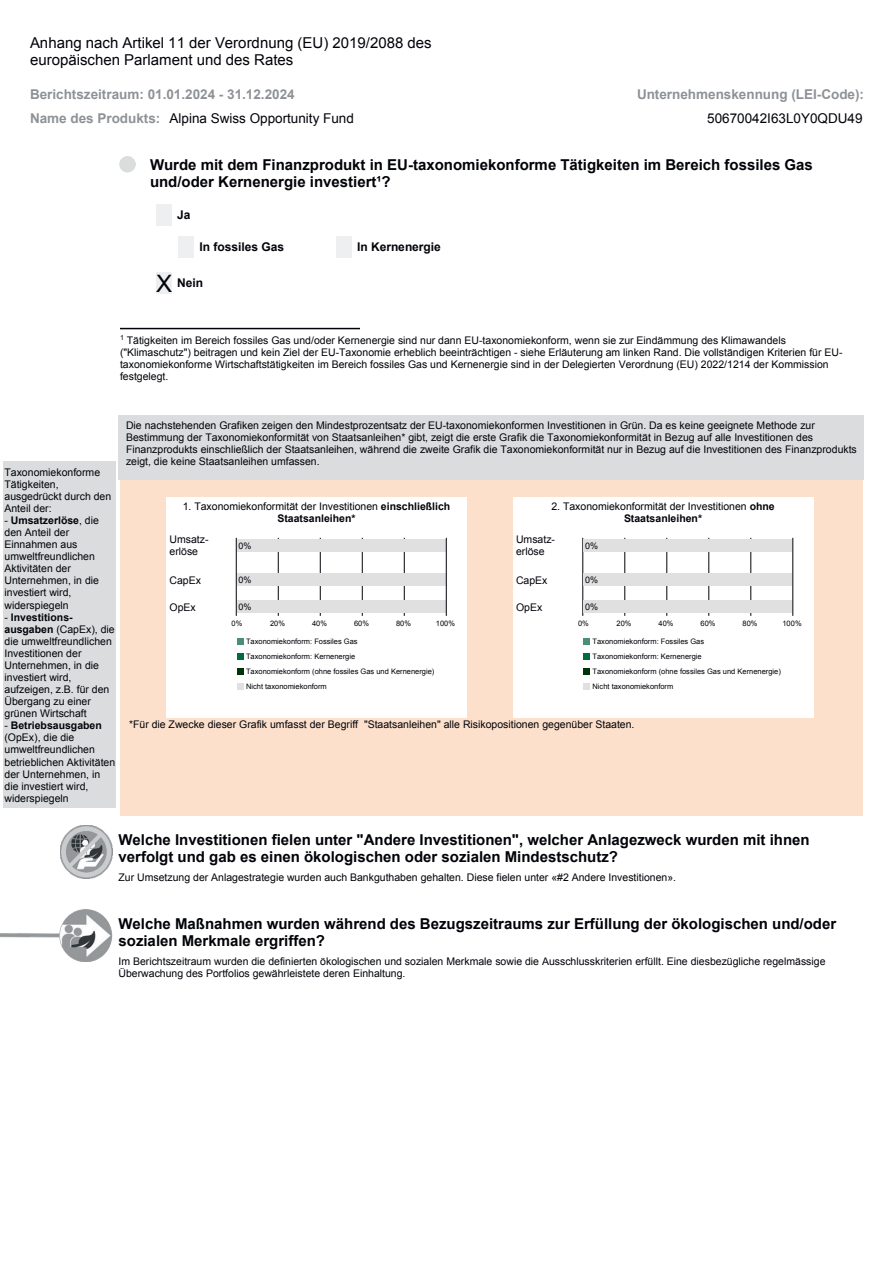
<style>
.page{position:relative;width:893px;height:1263px;background:#fff}
.page>*{position:absolute;margin:0;border:0;box-sizing:border-box;transform-origin:0 0}
.t1{font:700 15px/17.2px "Arial";color:#000309}
.t2{font:15px/17.2px "Arial";color:#000309}
.t3{font:700 13.5px "Arial";color:#8e9296}
.t4{font:13.5px "Arial";color:#000309}
.t5{font:700 12px "Arial";color:#000309}
.t6{font:10.5px/12px "Arial";color:#000309}
.t7{font:9px "Arial";color:#000309}
.t8{font:7.5px/15px "Arial";color:#000309}
.s1{font-weight:400;font-size:24px}
.s2{font-weight:700}
</style>
<div class="page">
<div style="left:156px;top:272px;width:15px;height:21px;background:#edeff0"></div>
<div style="left:156px;top:205px;width:15px;height:21px;background:#edeff0"></div>
<div style="left:178px;top:236px;width:16px;height:21px;background:#edeff0"></div>
<div style="left:336px;top:236px;width:15px;height:21px;background:#edeff0"></div>
<div style="left:119px;top:156px;width:17px;height:17px;background:#dadcdd;border:2px solid #dadcdd;border-radius:50%"></div>
<hr style="left:120px;top:328px;width:240px;height:1px;background:#000309">
<div style="left:120px;top:479px;width:742px;height:336px;background:#fde0cc"></div>
<div style="left:513px;top:497px;width:300px;height:221px;background:#fff"></div>
<div style="left:166px;top:497px;width:300px;height:221px;background:#fff"></div>
<hr style="left:320px;top:538px;width:1px;height:78px;background:#000309">
<hr style="left:278px;top:538px;width:1px;height:78px;background:#000309">
<hr style="left:362px;top:538px;width:1px;height:78px;background:#000309">
<hr style="left:404px;top:538px;width:1px;height:78px;background:#000309">
<hr style="left:236px;top:538px;width:1px;height:78px;background:#000309">
<div style="left:118px;top:415px;width:746px;height:64px;background:#dadcdd"></div>
<div style="left:237px;top:539px;width:209px;height:12px;background:#e0e0e1"></div>
<div style="left:237px;top:574px;width:209px;height:12px;background:#e0e0e1"></div>
<div style="left:237px;top:601px;width:209px;height:12px;background:#e0e0e1"></div>
<hr style="left:446px;top:538px;width:1px;height:78px;background:#000309">
<svg style="left:237px;top:638px;width:6px;height:6px"></svg>
<svg style="left:237px;top:683px;width:6px;height:6px"></svg>
<svg style="left:237px;top:653px;width:6px;height:6px"></svg>
<svg style="left:237px;top:668px;width:6px;height:6px"></svg>
<hr style="left:666px;top:538px;width:1px;height:78px;background:#000309">
<hr style="left:624px;top:538px;width:1px;height:78px;background:#000309">
<hr style="left:708px;top:538px;width:1px;height:78px;background:#000309">
<hr style="left:750px;top:538px;width:1px;height:78px;background:#000309">
<hr style="left:582px;top:538px;width:1px;height:78px;background:#000309">
<div style="left:584px;top:539px;width:208px;height:12px;background:#e0e0e1"></div>
<div style="left:584px;top:574px;width:208px;height:12px;background:#e0e0e1"></div>
<div style="left:584px;top:601px;width:208px;height:12px;background:#e0e0e1"></div>
<hr style="left:792px;top:538px;width:1px;height:78px;background:#000309">
<svg style="left:584px;top:638px;width:6px;height:6px"></svg>
<svg style="left:584px;top:683px;width:6px;height:6px"></svg>
<svg style="left:584px;top:653px;width:6px;height:6px"></svg>
<svg style="left:584px;top:668px;width:6px;height:6px"></svg>
<div style="left:3px;top:461px;width:113px;height:347px;background:#dadcdd"></div>
<img style="left:60px;top:826px;width:52px;height:52px">
<img style="left:0;top:910px;width:113px;height:52px">
<h1 class="t2" style="left:30px;top:34px;width:403px">Anhang nach Artikel 11 der Verordnung (EU) 2019/2088 des europäischen Parlament und des Rates</h1>
<p class="t3" style="left:30px;top:85px;width:266px">Berichtszeitraum: 01.01.2024 - 31.12.2024</p>
<p class="t3" style="left:637px;top:85px;width:229px">Unternehmenskennung (LEI-Code):</p>
<p class="t4" style="left:169px;top:109px;width:186px">Alpina Swiss Opportunity Fund</p>
<p class="t4" style="left:707px;top:109px;width:157px">50670042I63L0Y0QDU49</p>
<h1 class="t1" style="left:150px;top:157px;width:664px">Wurde mit dem Finanzprodukt in EU-taxonomiekonforme Tätigkeiten im Bereich fossiles Gas und/oder Kernenergie investiert¹?</h1>
<p class="t3" style="left:30px;top:109px;width:132px">Name des Produkts:</p>
<p class="t5" style="left:177px;top:207px;width:15px">Ja</p>
<p class="t5" style="left:200px;top:238px;width:86px">In fossiles Gas</p>
<p class="t5" style="left:357px;top:238px;width:85px">In Kernenergie</p>
<p class="t5" style="left:156px;top:274px;width:48px"><span class="s1">X</span> Nein</p>
<p class="t6" style="left:120px;top:334px;width:724px"><sup>1</sup> Tätigkeiten im Bereich fossiles Gas und/oder Kernenergie sind nur dann EU-taxonomiekonform, wenn sie zur Eindämmung des Klimawandels ("Klimaschutz") beitragen und kein Ziel der EU-Taxonomie erheblich beeinträchtigen - siehe Erläuterung am linken Rand. Die vollständigen Kriterien für EU&shy;taxonomiekonforme Wirtschaftstätigkeiten im Bereich fossiles Gas und Kernenergie sind in der Delegierten Verordnung (EU) 2022/1214 der Kommission festgelegt.</p>
<p class="t6" style="left:126px;top:420px;width:732px">Die nachstehenden Grafiken zeigen den Mindestprozentsatz der EU-taxonomiekonformen Investitionen in Grün. Da es keine geeignete Methode zur Bestimmung der Taxonomiekonformität von Staatsanleihen* gibt, zeigt die erste Grafik die Taxonomiekonformität in Bezug auf alle Investitionen des Finanzprodukts einschließlich der Staatsanleihen, während die zweite Grafik die Taxonomiekonformität nur in Bezug auf die Investitionen des Finanzprodukts zeigt, die keine Staatsanleihen umfassen.</p>
<p class="t6" style="left:183px;top:501px;width:269px;text-align:center">1. Taxonomiekonformität der Investitionen <span class="s2">einschließlich<br>Staatsanleihen*</span></p>
<p class="t6" style="left:551px;top:501px;width:225px;text-align:center">2. Taxonomiekonformität der Investitionen <span class="s2">ohne<br>Staatsanleihen*</span></p>
<p class="t6" style="left:170px;top:533px;width:41px">Umsatz&shy;erlöse</p>
<p class="t6" style="left:170px;top:574px;width:33px">CapEx</p>
<p class="t6" style="left:170px;top:601px;width:28px">OpEx</p>
<p class="t6" style="left:4px;top:466px;width:108px">Taxonomiekonforme<br>Tätigkeiten, ausgedrückt durch den<br>Anteil der:</p>
<p class="t6" style="left:4px;top:514px;width:96px">- <span class="s2">Umsatzerlöse</span>, die den Anteil der<br>Einnahmen aus umweltfreundlichen<br>Aktivitäten der<br>Unternehmen, in die investiert wird, widerspiegeln</p>
<p class="t6" style="left:4px;top:611px;width:112px">- <span class="s2">Investitions&shy;ausgaben</span> (CapEx), die die umweltfreundlichen<br>Investitionen der<br>Unternehmen, in die investiert wird, aufzeigen, z.B. für den<br>Übergang zu einer grünen Wirtschaft</p>
<p class="t6" style="left:4px;top:720px;width:112px">- <span class="s2">Betriebsausgaben </span>(OpEx), die die umweltfreundlichen betrieblichen Aktivitäten der Unternehmen, in die investiert wird, widerspiegeln</p>
<p class="t6" style="left:516px;top:533px;width:41px">Umsatz&shy;erlöse</p>
<p class="t6" style="left:516px;top:574px;width:33px">CapEx</p>
<p class="t6" style="left:516px;top:601px;width:28px">OpEx</p>
<p class="t7" style="left:238px;top:539px;width:15px">0%</p>
<p class="t7" style="left:238px;top:574px;width:15px">0%</p>
<p class="t7" style="left:238px;top:601px;width:15px">0%</p>
<p class="t8" style="left:232px;top:616px;width:12px">0%</p>
<p class="t8" style="left:270px;top:616px;width:17px">20%</p>
<p class="t8" style="left:312px;top:616px;width:17px">40%</p>
<p class="t8" style="left:354px;top:616px;width:17px">60%</p>
<p class="t8" style="left:396px;top:616px;width:17px">80%</p>
<p class="t8" style="left:436px;top:616px;width:21px">100%</p>
<p class="t8" style="left:246px;top:634px;width:113px">Taxonomiekonform: Fossiles Gas</p>
<p class="t8" style="left:246px;top:679px;width:82px">Nicht taxonomiekonform</p>
<p class="t7" style="left:585px;top:539px;width:15px">0%</p>
<p class="t7" style="left:585px;top:574px;width:15px">0%</p>
<p class="t7" style="left:585px;top:601px;width:15px">0%</p>
<p class="t8" style="left:578px;top:616px;width:12px">0%</p>
<p class="t8" style="left:616px;top:616px;width:17px">20%</p>
<p class="t8" style="left:658px;top:616px;width:17px">40%</p>
<p class="t8" style="left:700px;top:616px;width:17px">60%</p>
<p class="t8" style="left:742px;top:616px;width:17px">80%</p>
<p class="t8" style="left:782px;top:616px;width:21px">100%</p>
<p class="t8" style="left:592px;top:634px;width:113px">Taxonomiekonform: Fossiles Gas</p>
<p class="t8" style="left:592px;top:679px;width:82px">Nicht taxonomiekonform</p>
<p class="t8" style="left:246px;top:649px;width:190px">Taxonomiekonform: Kernenergie<br>Taxonomiekonform (ohne fossiles Gas und Kernenergie)</p>
<p class="t8" style="left:592px;top:649px;width:190px">Taxonomiekonform: Kernenergie<br>Taxonomiekonform (ohne fossiles Gas und Kernenergie)</p>
<p class="t6" style="left:129px;top:718px;width:507px">*Für die Zwecke dieser Grafik umfasst der Begriff "Staatsanleihen" alle Risikopositionen gegenüber Staaten.</p>
<h1 class="t1" style="left:118px;top:832px;width:693px">Welche Investitionen fielen unter "Andere Investitionen", welcher Anlagezweck wurden mit ihnen verfolgt und gab es einen ökologischen oder sozialen Mindestschutz?</h1>
<p class="t6" style="left:118px;top:871px;width:559px">Zur Umsetzung der Anlagestrategie wurden auch Bankguthaben gehalten. Diese fielen unter «#2 Andere Investitionen».</p>
<h1 class="t1" style="left:118px;top:916px;width:719px">Welche Maßnahmen wurden während des Bezugszeitraums zur Erfüllung der ökologischen und/oder sozialen Merkmale ergriffen?</h1>
<p class="t6" style="left:118px;top:955px;width:708px">Im Berichtszeitraum wurden die definierten ökologischen und sozialen Merkmale sowie die Ausschlusskriterien erfüllt. Eine diesbezügliche regelmässige<br>Überwachung des Portfolios gewährleistete deren Einhaltung.</p>
</div>
